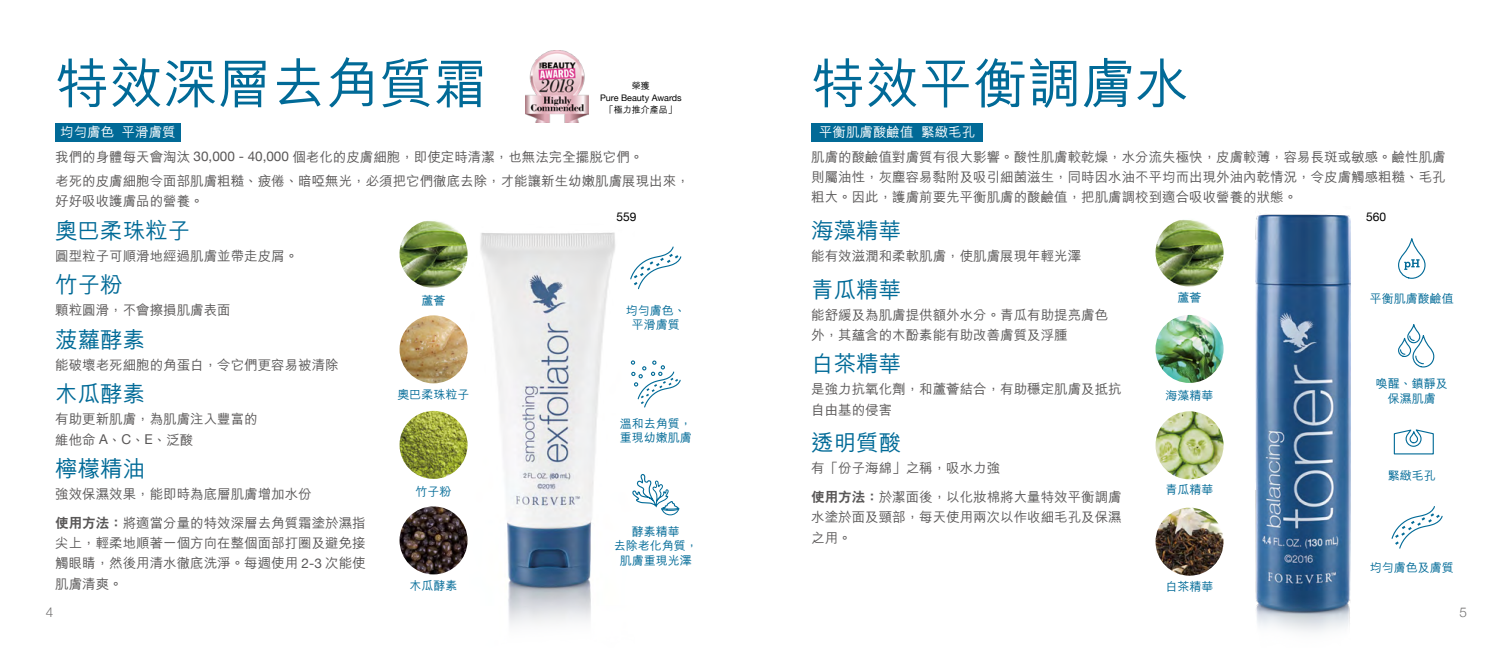
<style>
.page{position:relative;width:1512px;height:648px;background:#fff}
.page>*{position:absolute;margin:0;border:0;box-sizing:border-box;transform-origin:0 0}
.t1{font:500 54px "M Hei HK";color:#016a97}
.t2{font:500 22.5px "M Hei HK";color:#016a97}
.t3{font:500 13.5px/20.2px "M Hei HK";color:#595757}
.t4{font:500 13.5px "M Hei HK";color:#fff}
.t5{font:300 13.5px "Helvetica Neue";color:#727171}
.t6{font:500 12px/14.4px "M Hei HK";color:#016a97;text-align:center}
.t7{font:12px "Helvetica Neue";color:#000}
.t8{font:9px "Helvetica Neue";color:#000}
.t9{font:500 9px "M Hei HK";color:#000}
.s1{color:#fff}
.s2{font-family:"Helvetica Neue";font-weight:400}
.s3{font-family:"C Hei 2 HK";font-weight:800}
</style>
<div class="page">
<div style="left:811px;top:123px;width:172px;height:18px;background:#016a97"></div>
<img style="left:1256px;top:214px;width:95px;height:418px">
<img style="left:1156px;top:411px;width:68px;height:68px;border-radius:34px">
<img style="left:1156px;top:508px;width:68px;height:68px;border-radius:34px">
<svg style="left:1398px;top:238px;width:28px;height:41px"></svg>
<svg style="left:1391px;top:506px;width:52px;height:43px"></svg>
<svg style="left:1398px;top:324px;width:37px;height:44px"></svg>
<svg style="left:1393px;top:429px;width:41px;height:26px"></svg>
<img style="left:1156px;top:219px;width:68px;height:68px;border-radius:34px">
<img style="left:1156px;top:315px;width:68px;height:68px;border-radius:34px">
<div style="left:55px;top:123px;width:126px;height:18px;background:#016a97"></div>
<img style="left:480px;top:232px;width:151px;height:393px">
<img style="left:400px;top:220px;width:68px;height:68px;border-radius:34px">
<img style="left:400px;top:506px;width:68px;height:68px;border-radius:34px">
<img style="left:400px;top:411px;width:68px;height:68px;border-radius:34px">
<img style="left:400px;top:315px;width:68px;height:68px;border-radius:34px">
<svg style="left:632px;top:474px;width:48px;height:42px"></svg>
<svg style="left:629px;top:246px;width:53px;height:44px"></svg>
<svg style="left:631px;top:360px;width:50px;height:48px"></svg>
<img style="left:526px;top:51px;width:62px;height:72px">
<h1 class="t1" style="left:55px;top:44px;width:434px">特效深層去角質霜</h1>
<p class="t3" style="left:55px;top:119px;width:636px;line-height:24.5px;text-indent:5px"><span class="s1">均勻膚色 平滑膚質<br></span>我們的身體每天會淘汰 <span class="s2">30,000 - 40,000</span> 個老化的皮膚細胞，即使定時清潔，也無法完全擺脫它們。<br>老死的皮膚細胞令面部肌膚粗糙、疲倦、暗啞無光，必須把它們徹底去除，才能讓新生幼嫩肌膚展現出來，</p>
<p class="t3" style="left:55px;top:190px;width:150px">好好吸收護膚品的營養。</p>
<h2 class="t2" style="left:55px;top:214px;width:137px">奧巴柔珠粒子</h2>
<p class="t3" style="left:55px;top:245px;width:245px">圓型粒子可順滑地經過肌膚並帶走皮屑。</p>
<h2 class="t2" style="left:55px;top:269px;width:69px">竹子粉</h2>
<p class="t3" style="left:55px;top:299px;width:177px">顆粒圓滑，不會擦損肌膚表面</p>
<h2 class="t2" style="left:55px;top:323px;width:92px">菠蘿酵素</h2>
<p class="t3" style="left:55px;top:354px;width:285px">能破壞老死細胞的角蛋白，令它們更容易被清除</p>
<h2 class="t2" style="left:55px;top:378px;width:92px">木瓜酵素</h2>
<p class="t3" style="left:55px;top:408px;width:204px">有助更新肌膚，為肌膚注入豐富的維他命 <span class="s2">A</span>、<span class="s2">C</span>、<span class="s2">E</span>、泛酸</p>
<h2 class="t2" style="left:55px;top:453px;width:92px">檸檬精油</h2>
<p class="t3" style="left:55px;top:479px;width:312px;line-height:28.8px">強效保濕效果，能即時為底層肌膚增加水份<br><span class="s3">使用方法：</span>將適當分量的特效深層去角質霜塗於濕指</p>
<p class="t3" style="left:55px;top:532px;width:312px;text-align:justify">尖上，輕柔地順著一個方向在整個面部打圈及避免接觸眼睛，然後用清水徹底洗淨。每週使用 <span class="s2">2-3</span> 次能使肌膚清爽。</p>
<h1 class="t1" style="left:811px;top:44px;width:379px">特效平衡調膚水</h1>
<p class="t4" style="left:819px;top:123px;width:158px">平衡肌膚酸鹼值 緊緻毛孔</p>
<p class="t3" style="left:811px;top:146px;width:636px;text-align:justify">肌膚的酸鹼值對膚質有很大影響。酸性肌膚較乾燥，水分流失極快，皮膚較薄，容易長斑或敏感。鹼性肌膚則屬油性，灰塵容易黏附及吸引細菌滋生，同時因水油不平均而出現外油內乾情況，令皮膚觸感粗糙、毛孔粗大。因此，護膚前要先平衡肌膚的酸鹼值，把肌膚調校到適合吸收營養的狀態。</p>
<h2 class="t2" style="left:811px;top:214px;width:91px">海藻精華</h2>
<p class="t3" style="left:811px;top:245px;width:271px">能有效滋潤和柔軟肌膚，使肌膚展現年輕光澤</p>
<h2 class="t2" style="left:811px;top:273px;width:91px">青瓜精華</h2>
<p class="t3" style="left:811px;top:304px;width:298px">能舒緩及為肌膚提供額外水分。青瓜有助提亮膚色外，其蘊含的木酚素能有助改善膚質及浮腫</p>
<h2 class="t2" style="left:811px;top:348px;width:91px">白茶精華</h2>
<p class="t3" style="left:811px;top:378px;width:312px">是強力抗氧化劑，和蘆薈結合，有助穩定肌膚及抵抗自由基的侵害</p>
<h2 class="t2" style="left:811px;top:427px;width:91px">透明質酸</h2>
<p class="t3" style="left:811px;top:453px;width:312px;line-height:28.8px">有「份子海綿」之稱，吸水力強<br><span class="s3">使用方法：</span>於潔面後，以化妝棉將大量特效平衡調膚</p>
<p class="t3" style="left:811px;top:506px;width:312px">水塗於面及頸部，每天使用兩次以作收細毛孔及保濕之用。</p>
<p class="t9" style="left:632px;top:79px;width:19px">榮獲</p>
<p class="t8" style="left:600px;top:90px;width:83px">Pure Beauty Awards</p>
<p class="t9" style="left:605px;top:103px;width:73px">「極力推介產品」</p>
<p class="t7" style="left:616px;top:206px;width:22px">559</p>
<p class="t7" style="left:1366px;top:206px;width:22px">560</p>
<p class="t6" style="left:1178px;top:290px;width:25px">蘆薈</p>
<p class="t6" style="left:1370px;top:290px;width:85px">平衡肌膚酸鹼值</p>
<p class="t6" style="left:422px;top:292px;width:25px">蘆薈</p>
<p class="t6" style="left:626px;top:302px;width:61px">均勻膚色、平滑膚質</p>
<p class="t6" style="left:1376px;top:376px;width:73px">喚醒、鎮靜及保濕肌膚</p>
<p class="t6" style="left:398px;top:386px;width:73px">奧巴柔珠粒子</p>
<p class="t6" style="left:1166px;top:387px;width:49px">海藻精華</p>
<p class="t6" style="left:620px;top:415px;width:73px;text-align:left">溫和去角質，重現幼嫩肌膚</p>
<p class="t6" style="left:1388px;top:467px;width:49px">緊緻毛孔</p>
<p class="t6" style="left:1166px;top:482px;width:49px">青瓜精華</p>
<p class="t6" style="left:416px;top:483px;width:37px">竹子粉</p>
<p class="t6" style="left:614px;top:523px;width:85px">酵素精華<br>去除老化角質，肌膚重現光澤</p>
<p class="t6" style="left:1370px;top:559px;width:85px">均勻膚色及膚質</p>
<p class="t6" style="left:410px;top:578px;width:49px">木瓜酵素</p>
<p class="t6" style="left:1166px;top:579px;width:49px">白茶精華</p>
<p class="t5" style="left:46px;top:601px;width:9px">4</p>
<p class="t5" style="left:1459px;top:601px;width:9px">5</p>
</div>
